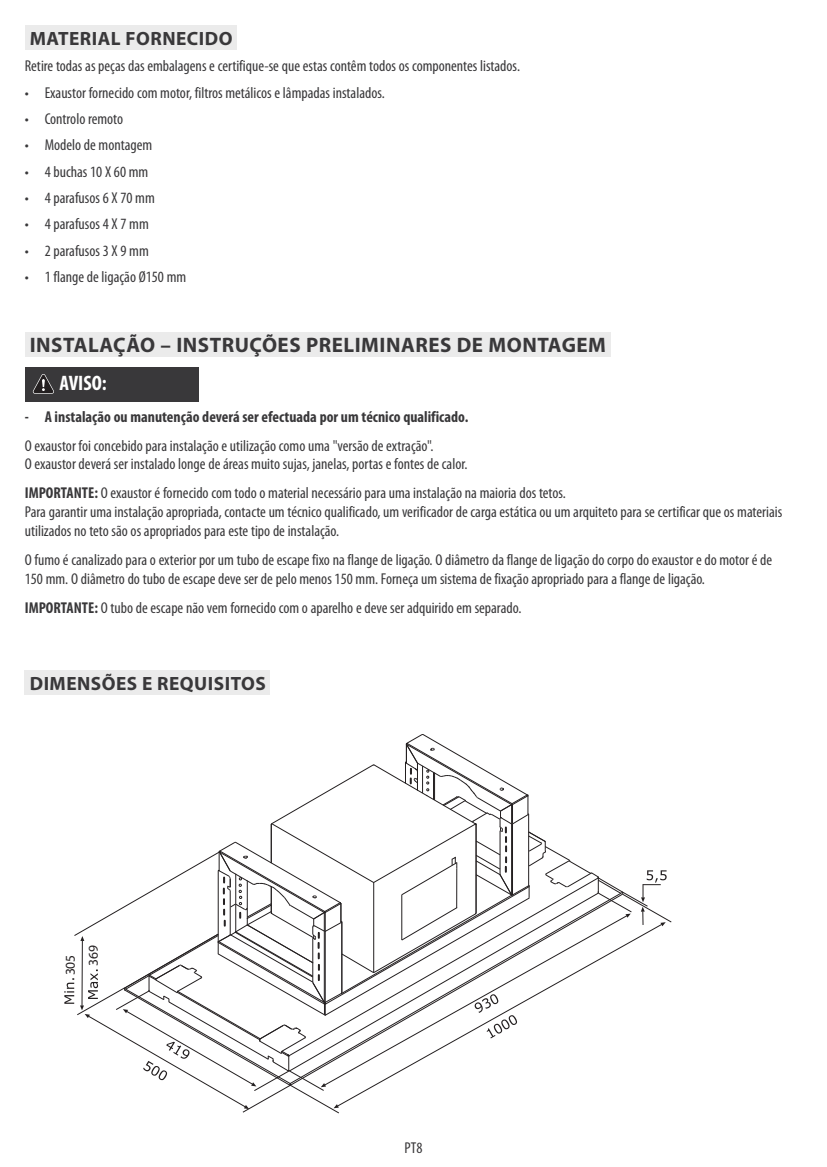
<style>
.page{position:relative;width:827px;height:1167px;background:#fff}
.page>*{position:absolute;margin:0;border:0;box-sizing:border-box;transform-origin:0 0}
.t1{font:700 21px "Myriad Pro";letter-spacing:.025em;color:#39383a}
.t2{font:700 condensed 21px "Myriad Pro";color:#fff}
.t3{font:700 19.25px "Myriad Pro";letter-spacing:.025em;color:#39383a}
.t4{font:condensed 15.75px/18.9px "Myriad Pro";color:#39383a}
.t5{font:700 condensed 15.75px "Myriad Pro";color:#39383a}
.t6{font:13.47px/23.3px "Myriad Pro";color:#231f20}
.s1{font-weight:700}
</style>
<div class="page">
<div style="left:25px;top:25px;width:211px;height:25px;background:#ebebeb"></div>
<div style="left:25px;top:367px;width:173px;height:35px;background:#39383a"></div>
<svg style="left:33px;top:374px;width:21px;height:20px"></svg>
<div style="left:25px;top:332px;width:585px;height:25px;background:#ebebeb"></div>
<div style="left:25px;top:670px;width:245px;height:24px;background:#ebebeb"></div>
<svg style="left:64px;top:734px;width:607px;height:379px"></svg>
<p class="t3" style="left:30px;top:31px;width:204px">MATERIAL FORNECIDO</p>
<p class="t4" style="left:25px;top:58px;width:496px">Retire todas as peças das embalagens e certifique-se que estas contêm todos os componentes listados.</p>
<p class="t4" style="left:25px;top:84px;width:361px">• Exaustor fornecido com motor, filtros metálicos e lâmpadas instalados.</p>
<p class="t4" style="left:25px;top:111px;width:100px">• Controlo remoto</p>
<p class="t4" style="left:25px;top:137px;width:129px">• Modelo de montagem</p>
<p class="t4" style="left:25px;top:163px;width:125px">• 4 buchas 10 X 60 mm</p>
<p class="t4" style="left:25px;top:190px;width:131px">• 4 parafusos 6 X 70 mm</p>
<p class="t4" style="left:25px;top:216px;width:125px">• 4 parafusos 4 X 7 mm</p>
<p class="t4" style="left:25px;top:242px;width:125px">• 2 parafusos 3 X 9 mm</p>
<p class="t4" style="left:25px;top:269px;width:163px">• 1 flange de ligação Ø150 mm</p>
<h1 class="t1" style="left:30px;top:337px;width:577px">INSTALAÇÃO – INSTRUÇÕES PRELIMINARES DE MONTAGEM</h1>
<h1 class="t2" style="left:60px;top:376px;width:49px">AVISO:</h1>
<p class="t5" style="left:25px;top:411px;width:445px">- A instalação ou manutenção deverá ser efectuada por um técnico qualificado.</p>
<p class="t4" style="left:25px;top:437px;width:444px">O exaustor foi concebido para instalação e utilização como uma "versão de extração".<br>O exaustor deverá ser instalado longe de áreas muito sujas, janelas, portas e fontes de calor.</p>
<p class="t4" style="left:25px;top:485px;width:758px"><span class="s1">IMPORTANTE:</span> O exaustor é fornecido com todo o material necessário para uma instalação na maioria dos tetos.<br>Para garantir uma instalação apropriada, contacte um técnico qualificado, um verificador de carga estática ou um arquiteto para se certificar que os materiais utilizados no teto são os apropriados para este tipo de instalação.</p>
<p class="t4" style="left:25px;top:551px;width:748px">O fumo é canalizado para o exterior por um tubo de escape fixo na flange de ligação. O diâmetro da flange de ligação do corpo do exaustor e do motor é de<br>150 mm. O diâmetro do tubo de escape deve ser de pelo menos 150 mm. Forneça um sistema de fixação apropriado para a flange de ligação.</p>
<p class="t4" style="left:25px;top:599px;width:498px"><span class="s1">IMPORTANTE:</span> O tubo de escape não vem fornecido com o aparelho e deve ser adquirido em separado.</p>
<p class="t3" style="left:30px;top:676px;width:237px">DIMENSÕES E REQUISITOS</p>
<p class="t6" style="left:60px;top:966px;width:22px;text-indent:-9px;rotate:-90deg">503<br>963</p>
<p class="t4" style="left:404px;top:1140px;width:19px">PT8</p>
</div>
